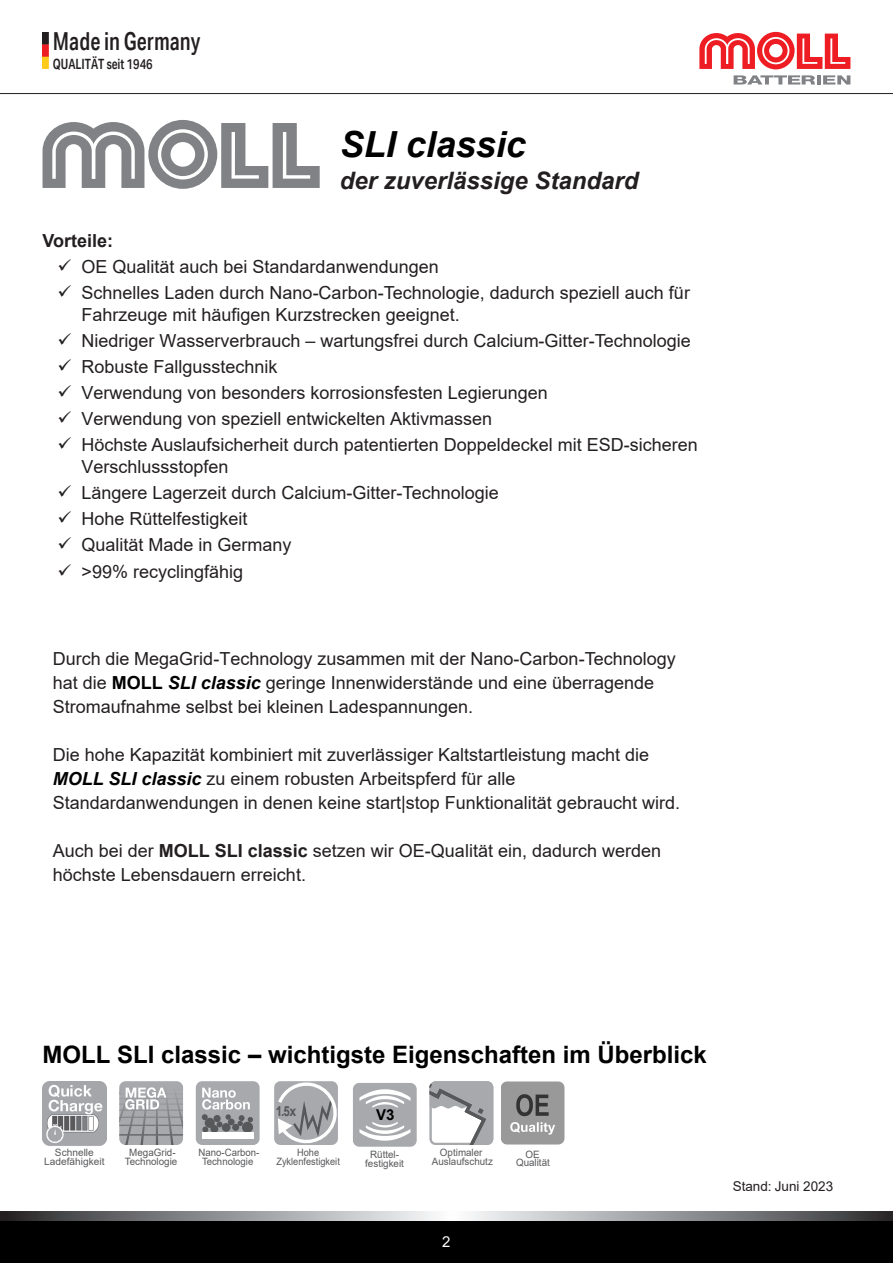
<style>
.page{position:relative;width:893px;height:1263px;background:#fff}
.page>*{position:absolute;margin:0;border:0;box-sizing:border-box;transform-origin:0 0}
.t1{font:italic 700 36px "Arial";color:#000}
.t2{font:500 24.9px "Aktiv Grotesk Cd";color:#231f20;scale:.9 1}
.t3{font:700 24px "Arial";color:#000}
.t4{font:italic 700 24px "Arial";color:#231f20}
.t5{font:18px/24px "Arial";color:#231f20}
.t6{font:700 18px "Arial";color:#231f20}
.t7{font:700 15px "Arial";color:#000}
.t8{font:15px "Arial";color:#fff}
.t9{font:500 14.25px "Aktiv Grotesk Cd";color:#231f20;scale:.92 1}
.t10{font:700 13.95px "Arial";color:#57585a;scale:.83 1}
.t11{font:13.5px "Arial";color:#231f20}
.t12{font:10.2px/9px "Arial";color:#57585a;text-align:center}
.t13{font:10.2px/9px "Arial";color:#57585a;text-align:center;scale:.95 1}
.t14{font:10.2px/9px "Arial";color:#57585a;text-align:center;scale:.91 1}
.s1{font-style:inherit}
.s2{font-weight:700;color:#000}
.s3{font-weight:700;font-style:italic;color:#000}
.s4{font-weight:700}
</style>
<div class="page">
<div style="left:0;top:1220px;width:893px;height:43px;background:#000001"></div>
<hr style="left:0;top:93px;width:893px;height:1px;background:#231f20">
<svg style="left:0;top:1212px;width:893px;height:8px;background:#939496"></svg>
<img style="left:43px;top:33px;width:6px;height:36px">
<div style="left:196px;top:1081px;width:64px;height:64px;background:#a8a9ad;border-radius:6px"></div>
<div style="left:202px;top:1132px;width:51px;height:6px;background:#fff"></div>
<svg style="left:202px;top:1087px;width:51px;height:45px"></svg>
<div style="left:119px;top:1081px;width:64px;height:64px;background:#a8a9ad;border-radius:6px"></div>
<svg style="left:119px;top:1085px;width:64px;height:60px"></svg>
<svg style="left:430px;top:1081px;width:63px;height:64px"></svg>
<svg style="left:275px;top:1081px;width:63px;height:64px;background:#afb0b3"></svg>
<svg style="left:43px;top:120px;width:277px;height:69px"></svg>
<img style="left:42px;top:1081px;width:64px;height:65px">
<div style="left:353px;top:1083px;width:64px;height:64px;background:#a8a9ad;border-radius:6px"></div>
<svg style="left:359px;top:1089px;width:51px;height:52px"></svg>
<svg style="left:699px;top:32px;width:151px;height:37px"></svg>
<svg style="left:734px;top:75px;width:81px;height:10px"></svg>
<hr style="left:817px;top:75px;width:4px;height:10px;background:#808285">
<svg style="left:823px;top:75px;width:27px;height:10px"></svg>
<img style="left:501px;top:1081px;width:64px;height:63px">
<h2 class="t2" style="left:53px;top:27px;width:166px">Made in Germany</h2>
<p class="t9" style="left:53px;top:55px;width:110px">QUALITÄT seit 1946</p>
<h1 class="t1" style="left:340px;top:121px;width:188px">SLI classic</h1>
<h3 class="t4" style="left:340px;top:164px;width:300px">der zuverlässige Standard</h3>
<p class="t6" style="left:43px;top:228px;width:72px">Vorteile:</p>
<p class="t5" style="left:58px;top:255px;width:383px">✓ OE Qualität auch bei Standardanwendungen</p>
<p class="t5" style="left:82px;top:282px;width:610px;line-height:21.6px;text-indent:-24px">✓ Schnelles Laden durch Nano-Carbon-Technologie, dadurch speziell auch für<br>Fahrzeuge mit häufigen Kurzstrecken geeignet.</p>
<p class="t5" style="left:58px;top:328px;width:635px">✓ Niedriger Wasserverbrauch – wartungsfrei durch Calcium-Gitter-Technologie</p>
<p class="t5" style="left:58px;top:355px;width:222px">✓ Robuste Fallgusstechnik</p>
<p class="t5" style="left:58px;top:381px;width:492px">✓ Verwendung von besonders korrosionsfesten Legierungen</p>
<p class="t5" style="left:58px;top:407px;width:436px">✓ Verwendung von speziell entwickelten Aktivmassen</p>
<p class="t5" style="left:82px;top:434px;width:618px;line-height:21.6px;text-indent:-24px">✓ Höchste Auslaufsicherheit durch patentierten Doppeldeckel mit ESD-sicheren<br>Verschlussstopfen</p>
<p class="t5" style="left:58px;top:481px;width:443px">✓ Längere Lagerzeit durch Calcium-Gitter-Technologie</p>
<p class="t5" style="left:58px;top:507px;width:192px">✓ Hohe Rüttelfestigkeit</p>
<p class="t5" style="left:58px;top:533px;width:236px">✓ Qualität Made in Germany</p>
<p class="t5" style="left:58px;top:559px;width:187px">✓ <span class="s1">&gt;99%</span> recyclingfähig</p>
<p class="t5" style="left:53px;top:647px;width:624px">Durch die MegaGrid-Technology zusammen mit der Nano-Carbon-Technology hat die <span class="s2">MOLL</span> <span class="s3">SLI classic</span> geringe Innenwiderstände und eine überragende<br>Stromaufnahme selbst bei kleinen Ladespannungen.</p>
<p class="t5" style="left:53px;top:743px;width:629px">Die hohe Kapazität kombiniert mit zuverlässiger Kaltstartleistung macht die<br><span class="s3">MOLL SLI classic</span> zu einem robusten Arbeitspferd für alle<br>Standardanwendungen in denen keine start|stop Funktionalität gebraucht wird.</p>
<p class="t5" style="left:53px;top:839px;width:610px">Auch bei der <span class="s4">MOLL SLI classic</span> setzen wir OE-Qualität ein, dadurch werden höchste Lebensdauern erreicht.</p>
<h3 class="t3" style="left:43px;top:1037px;width:666px">MOLL SLI classic – wichtigste Eigenschaften im Überblick</h3>
<p class="t10" style="left:276px;top:1101px;width:26px">1.5x</p>
<p class="t14" style="left:276px;top:1148px;width:71px">Hohe<br>Zyklenfestigkeit</p>
<p class="t7" style="left:376px;top:1104px;width:20px">V<span class="s1">3</span></p>
<p class="t12" style="left:125px;top:1148px;width:54px">MegaGrid-<br>Technologie</p>
<p class="t12" style="left:432px;top:1148px;width:63px">Optimaler<br>Auslaufschutz</p>
<p class="t12" style="left:44px;top:1148px;width:62px">Schnelle<br>Ladefähigkeit</p>
<p class="t12" style="left:365px;top:1150px;width:40px">Rüttel&shy;festigkeit</p>
<p class="t13" style="left:199px;top:1148px;width:66px">Nano-Carbon-<br>Technologie</p>
<p class="t12" style="left:516px;top:1151px;width:35px;line-height:7.8px">OE<br>Qualität</p>
<p class="t8" style="left:442px;top:1231px;width:10px">2</p>
<p class="t11" style="left:733px;top:1177px;width:102px">Stand: <span class="s1">Juni</span> 2023</p>
</div>
